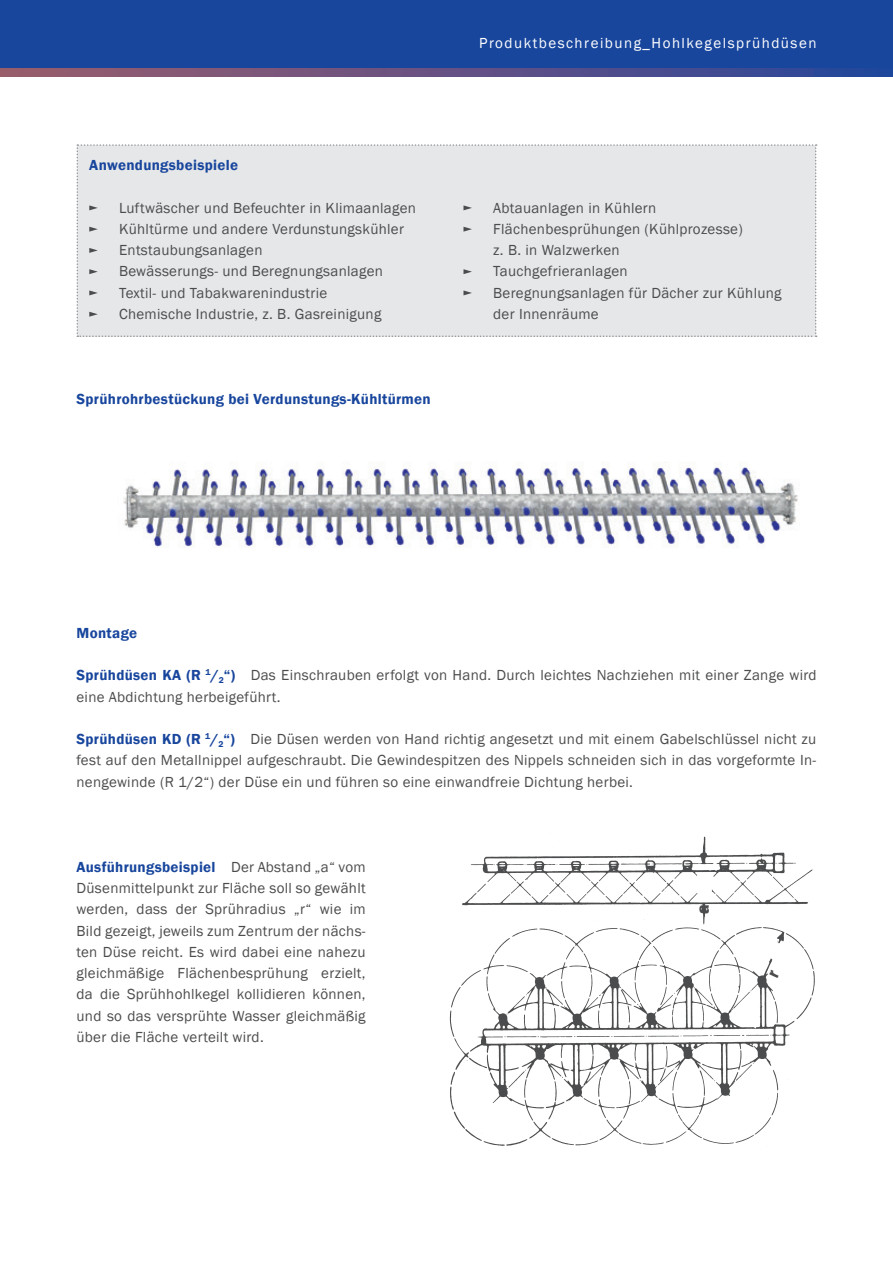
<style>
.page{position:relative;width:893px;height:1263px;background:#fff}
.page>*{position:absolute;margin:0;border:0;box-sizing:border-box;transform-origin:0 0}
.t1{font:600 18px "Franklin Gothic";color:#4b4c4d}
.t2{font:15px/21.3px "Franklin Gothic";letter-spacing:.02em;color:#4b4c4d}
.t3{font:600 15px "Franklin Gothic";letter-spacing:.02em;color:#18469d}
.t4{font:15px "Franklin Gothic";letter-spacing:.1em;color:#fff}
.s1{font-weight:600;color:#18469d}
</style>
<div class="page">
<div style="left:0;top:51px;width:893px;height:26px;background:linear-gradient(to right,#9e5d6b,#27469c)"></div>
<div style="left:0;top:0;width:893px;height:68px;background:#18469d"></div>
<img style="left:123px;top:462px;width:675px;height:86px">
<div style="left:77px;top:144px;width:740px;height:193px;background:#e6e7e9"></div>
<img style="left:449px;top:836px;width:366px;height:310px">
<svg style="left:769px;top:970px;width:11px;height:8px"></svg>
<p class="t3" style="left:89px;top:156px;width:150px">Anwendungsbeispiele</p>
<p class="t4" style="left:479px;top:33px;width:339px">Produktbeschreibung_Hohlkegelsprühdüsen</p>
<p class="t2" style="left:119px;top:197px;width:299px">Luftwäscher und Befeuchter in Klimaanlagen Kühltürme und andere Verdunstungskühler Entstaubungsanlagen<br>Bewässerungs- und Beregnungsanlagen Textil- und Tabakwarenindustrie<br>Chemische Industrie, z. B. Gasreinigung</p>
<p class="t2" style="left:493px;top:197px;width:290px">Abtauanlagen in Kühlern<br>Flächenbesprühungen (Kühlprozesse)<br>z. B. in Walzwerken<br>Tauchgefrieranlagen<br>Beregnungsanlagen für Dächer zur Kühlung der Innenräume</p>
<p class="t3" style="left:77px;top:390px;width:356px">Sprührohrbestückung bei Verdunstungs-Kühltürmen</p>
<p class="t3" style="left:77px;top:624px;width:62px">Montage</p>
<p class="t2" style="left:77px;top:665px;width:741px"><span class="s1">Sprühdüsen KA (R</span> <sup>1</sup><span class="s1">/</span><sub>2</sub><span class="s1">“)</span> Das Einschrauben erfolgt von Hand. Durch leichtes Nachziehen mit einer Zange wird eine Abdichtung herbeigeführt.</p>
<p class="t2" style="left:77px;top:729px;width:741px;text-align:justify"><span class="s1">Sprühdüsen KD (R</span> <sup>1</sup><span class="s1">/</span><sub>2</sub><span class="s1">“)</span> Die Düsen werden von Hand richtig angesetzt und mit einem Gabelschlüssel nicht zu fest auf den Metallnippel aufgeschraubt. Die Gewindespitzen des Nippels schneiden sich in das vorgeformte In&shy;nengewinde (R 1/2“) der Düse ein und führen so eine einwandfreie Dichtung herbei.</p>
<p class="t2" style="left:77px;top:856px;width:291px;text-align:justify"><span class="s1">Ausführungsbeispiel</span> Der Abstand „a“ vom Düsenmittelpunkt zur Fläche soll so gewählt werden, dass der Sprühradius „r“ wie im Bild gezeigt, jeweils zum Zentrum der nächs&shy;ten Düse reicht. Es wird dabei eine nahezu gleichmäßige Flächenbesprühung erzielt, da die Sprühhohlkegel kollidieren können, und so das versprühte Wasser gleichmäßig über die Fläche verteilt wird.</p>
<p class="t1" style="left:692px;top:914px;width:11px;rotate:-90deg">a</p>
</div>
